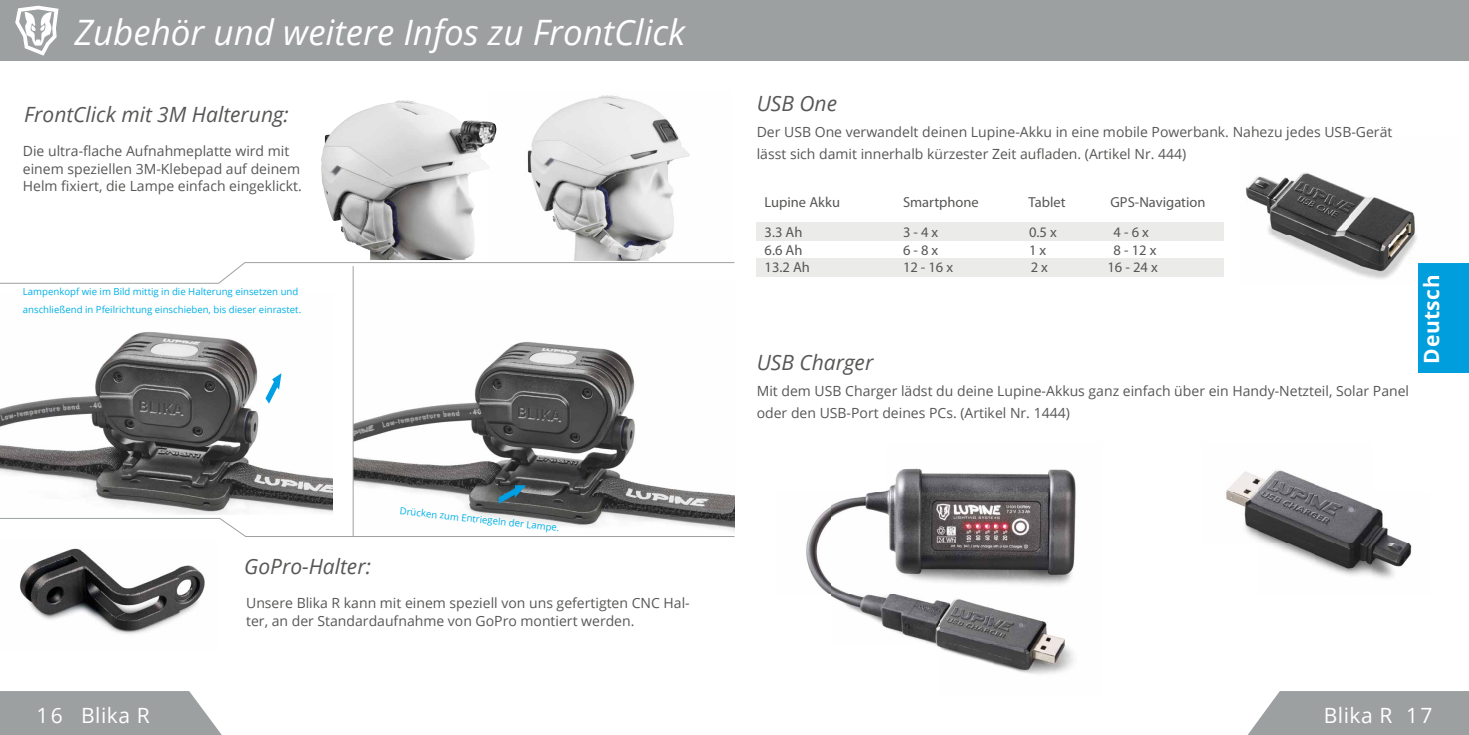
<style>
.page{position:relative;width:1469px;height:735px;background:#fff}
.page>*{position:absolute;margin:0;border:0;box-sizing:border-box;transform-origin:0 0}
.t1{font:italic 35px "Open Sans";color:#fff}
.t2{font:italic 21px "Open Sans";color:#575756}
.t3{font:21px "Open Sans";letter-spacing:.025em;color:#fff}
.t4{font:700 21px "Open Sans";letter-spacing:.025em;color:#fff}
.t5{font:14.53px "Myriad Pro";color:#575756}
.t6{font:14px/17.3px "Open Sans";color:#575756}
.t7{font:9.62px/17.3px "Open Sans";color:#00b0e6}
</style>
<div class="page">
<svg style="left:0;top:691px;width:221px;height:43px;background:#a4a6a7"></svg>
<div style="left:0;top:0;width:734px;height:61px;background:#9da0a1"></div>
<svg style="left:15px;top:6px;width:43px;height:50px"></svg>
<img style="left:496px;top:95px;width:194px;height:165px">
<svg style="left:0;top:262px;width:735px;height:21px"></svg>
<svg style="left:0;top:517px;width:735px;height:19px"></svg>
<img style="left:321px;top:100px;width:175px;height:160px">
<img style="left:20px;top:548px;width:185px;height:86px">
<img style="left:0;top:332px;width:332px;height:182px">
<img style="left:354px;top:280px;width:380px;height:254px">
<hr style="left:353px;top:266px;width:1px;height:270px;background:#9da0a1">
<svg style="left:499px;top:485px;width:27px;height:18px"></svg>
<svg style="left:1248px;top:691px;width:220px;height:43px;background:#a4a7a8"></svg>
<div style="left:734px;top:0;width:734px;height:61px;background:#9da0a1"></div>
<div style="left:1418px;top:263px;width:50px;height:110px;background:#009edd"></div>
<img style="left:1246px;top:172px;width:171px;height:107px">
<img style="left:1427px;top:276px;width:12px;height:7px">
<img style="left:1226px;top:469px;width:186px;height:110px">
<img style="left:806px;top:468px;width:270px;height:207px">
<div style="left:756px;top:222px;width:467px;height:19px;background:#ebebea"></div>
<div style="left:756px;top:258px;width:467px;height:19px;background:#ebebea"></div>
<svg style="left:265px;top:373px;width:16px;height:30px"></svg>
<h1 class="t1" style="left:74px;top:9px;width:612px">Zubehör und weitere Infos zu FrontClick</h1>
<h2 class="t2" style="left:24px;top:100px;width:266px">FrontClick mit 3M Halterung:</h2>
<p class="t6" style="left:23px;top:142px;width:280px">Die ultra-flache Aufnahmeplatte wird mit einem speziellen 3M-Klebepad auf deinem<br>Helm fixiert, die Lampe einfach eingeklickt.</p>
<p class="t7" style="left:23px;top:283px;width:280px">Lampenkopf wie im Bild mittig in die Halterung einsetzen und anschließend in Pfeilrichtung einschieben, bis dieser einrastet.</p>
<p class="t7" style="left:401px;top:501px;width:162px;rotate:6deg">Drücken zum Entriegeln der Lampe.</p>
<h2 class="t3" style="left:37px;top:700px;width:115px">16 Blika R</h2>
<h2 class="t2" style="left:244px;top:551px;width:128px">GoPro-Halter:</h2>
<p class="t6" style="left:246px;top:594px;width:445px">Unsere Blika R kann mit einem speziell von uns gefertigten CNC Hal&shy;ter, an der Standardaufnahme von GoPro montiert werden.</p>
<h2 class="t2" style="left:756px;top:88px;width:82px">USB One</h2>
<p class="t6" style="left:756px;top:120px;width:637px;line-height:22.8px">Der USB One verwandelt deinen Lupine-Akku in eine mobile Powerbank. Nahezu jedes USB-Gerät lässt sich damit innerhalb kürzester Zeit aufladen. (Artikel Nr. 444)</p>
<p class="t5" style="left:764px;top:193px;width:77px">Lupine Akku</p>
<p class="t5" style="left:903px;top:193px;width:77px">Smartphone</p>
<p class="t5" style="left:1028px;top:193px;width:39px">Tablet</p>
<p class="t5" style="left:1110px;top:193px;width:96px">GPS-Navigation</p>
<p class="t5" style="left:764px;top:223px;width:39px">3.3 Ah</p>
<p class="t5" style="left:903px;top:223px;width:37px">3 - 4 x</p>
<p class="t5" style="left:1029px;top:223px;width:29px">0.5 x</p>
<p class="t5" style="left:1113px;top:223px;width:37px">4 - 6 x</p>
<p class="t5" style="left:764px;top:241px;width:39px">6.6 Ah</p>
<p class="t5" style="left:903px;top:241px;width:37px">6 - 8 x</p>
<p class="t5" style="left:1029px;top:241px;width:19px">1 x</p>
<p class="t5" style="left:1113px;top:241px;width:44px">8 - 12 x</p>
<p class="t5" style="left:764px;top:258px;width:47px">13.2 Ah</p>
<p class="t5" style="left:903px;top:258px;width:52px">12 - 16 x</p>
<p class="t5" style="left:1030px;top:258px;width:19px">2 x</p>
<p class="t5" style="left:1107px;top:258px;width:52px">16 - 24 x</p>
<h2 class="t2" style="left:756px;top:347px;width:118px">USB Charger</h2>
<p class="t6" style="left:756px;top:378px;width:654px;line-height:22.8px">Mit dem USB Charger lädst du deine Lupine-Akkus ganz einfach über ein Handy-Netzteil, Solar Panel oder den USB-Port deines PCs. (Artikel Nr. 1444)</p>
<h2 class="t4" style="left:1416px;top:363px;width:91px;rotate:-90deg">Deutsch</h2>
<h2 class="t3" style="left:1323px;top:700px;width:110px">Blika R 17</h2>
</div>
